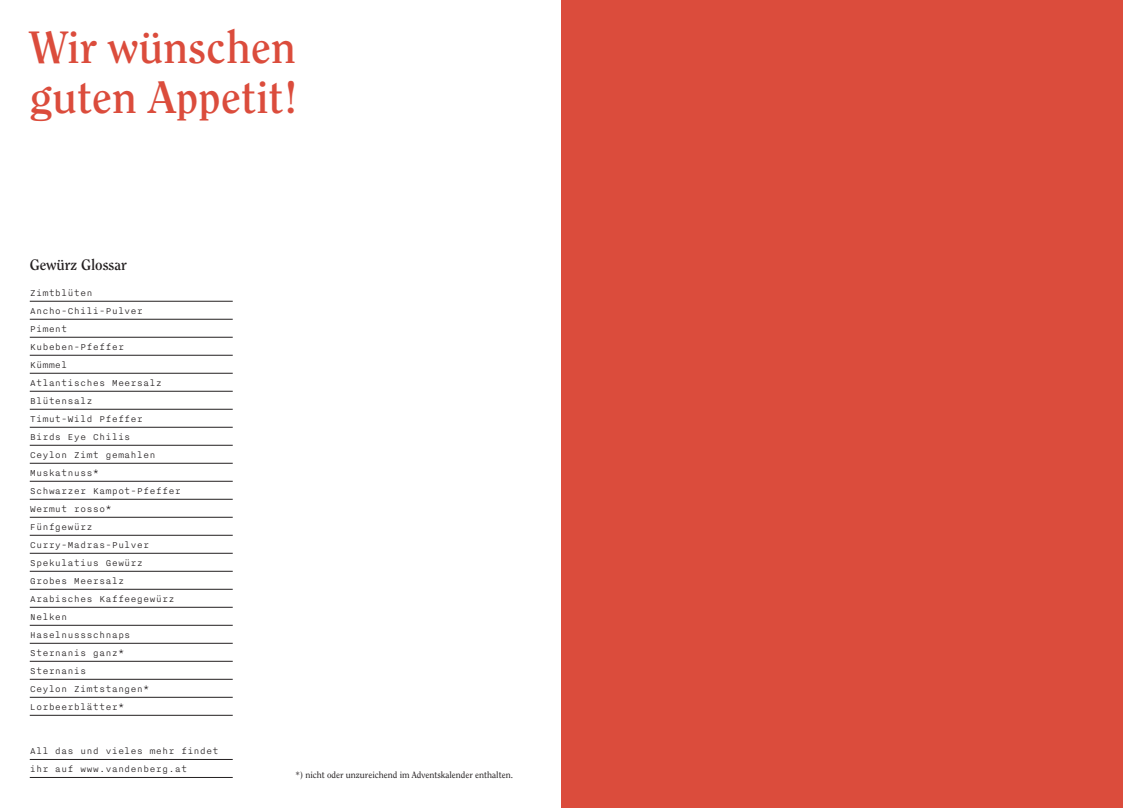
<style>
.page{position:relative;width:1123px;height:808px;background:#fff}
.page>*{position:absolute;margin:0;border:0;box-sizing:border-box;transform-origin:0 0}
.t1{font:700 45px/49.5px "Clearface Std";color:#db4c3c}
.t2{font:700 15px "Clearface Std";color:#231f20}
.t3{font:300 10.5px/18px "Nitti";color:#231f20}
.t4{font:9px "Clearface Std";color:#231f20}
</style>
<div class="page">
<div style="left:561px;top:0;width:562px;height:808px;background:#db4c3c"></div>
<hr style="left:30px;top:301px;width:203px;height:1px;background:#231f20">
<hr style="left:30px;top:319px;width:203px;height:1px;background:#231f20">
<hr style="left:30px;top:337px;width:203px;height:1px;background:#231f20">
<hr style="left:30px;top:355px;width:203px;height:1px;background:#231f20">
<hr style="left:30px;top:373px;width:203px;height:1px;background:#231f20">
<hr style="left:30px;top:391px;width:203px;height:1px;background:#231f20">
<hr style="left:30px;top:409px;width:203px;height:1px;background:#231f20">
<hr style="left:30px;top:427px;width:203px;height:1px;background:#231f20">
<hr style="left:30px;top:445px;width:203px;height:1px;background:#231f20">
<hr style="left:30px;top:463px;width:203px;height:1px;background:#231f20">
<hr style="left:30px;top:481px;width:203px;height:1px;background:#231f20">
<hr style="left:30px;top:499px;width:203px;height:1px;background:#231f20">
<hr style="left:30px;top:517px;width:203px;height:1px;background:#231f20">
<hr style="left:30px;top:535px;width:203px;height:1px;background:#231f20">
<hr style="left:30px;top:553px;width:203px;height:1px;background:#231f20">
<hr style="left:30px;top:571px;width:203px;height:1px;background:#231f20">
<hr style="left:30px;top:589px;width:203px;height:1px;background:#231f20">
<hr style="left:30px;top:607px;width:203px;height:1px;background:#231f20">
<hr style="left:30px;top:625px;width:203px;height:1px;background:#231f20">
<hr style="left:30px;top:643px;width:203px;height:1px;background:#231f20">
<hr style="left:30px;top:661px;width:203px;height:1px;background:#231f20">
<hr style="left:30px;top:679px;width:203px;height:1px;background:#231f20">
<hr style="left:30px;top:697px;width:203px;height:1px;background:#231f20">
<hr style="left:30px;top:715px;width:203px;height:1px;background:#231f20">
<hr style="left:30px;top:759px;width:203px;height:1px;background:#231f20">
<hr style="left:30px;top:777px;width:203px;height:1px;background:#231f20">
<h1 class="t1" style="left:30px;top:23px;width:270px">Wir wünschen guten Appetit!</h1>
<h2 class="t2" style="left:30px;top:256px;width:99px">Gewürz Glossar</h2>
<p class="t3" style="left:30px;top:284px;width:153px">Zimtblüten<br>Ancho-Chili-Pulver<br>Piment<br>Kubeben-Pfeffer<br>Kümmel<br>Atlantisches Meersalz<br>Blütensalz<br>Timut-Wild Pfeffer<br>Birds Eye Chilis<br>Ceylon Zimt gemahlen<br>Muskatnuss*<br>Schwarzer Kampot-Pfeffer<br>Wermut rosso*<br>Fünfgewürz<br>Curry-Madras-Pulver<br>Spekulatius Gewürz<br>Grobes Meersalz<br>Arabisches Kaffeegewürz<br>Nelken<br>Haselnussschnaps<br>Sternanis ganz*<br>Sternanis<br>Ceylon Zimtstangen*<br>Lorbeerblätter*</p>
<p class="t3" style="left:30px;top:742px;width:191px">All das und vieles mehr findet ihr auf www.vandenberg.at</p>
<p class="t4" style="left:296px;top:770px;width:219px">*) nicht oder unzureichend im Adventskalender enthalten.</p>
</div>
